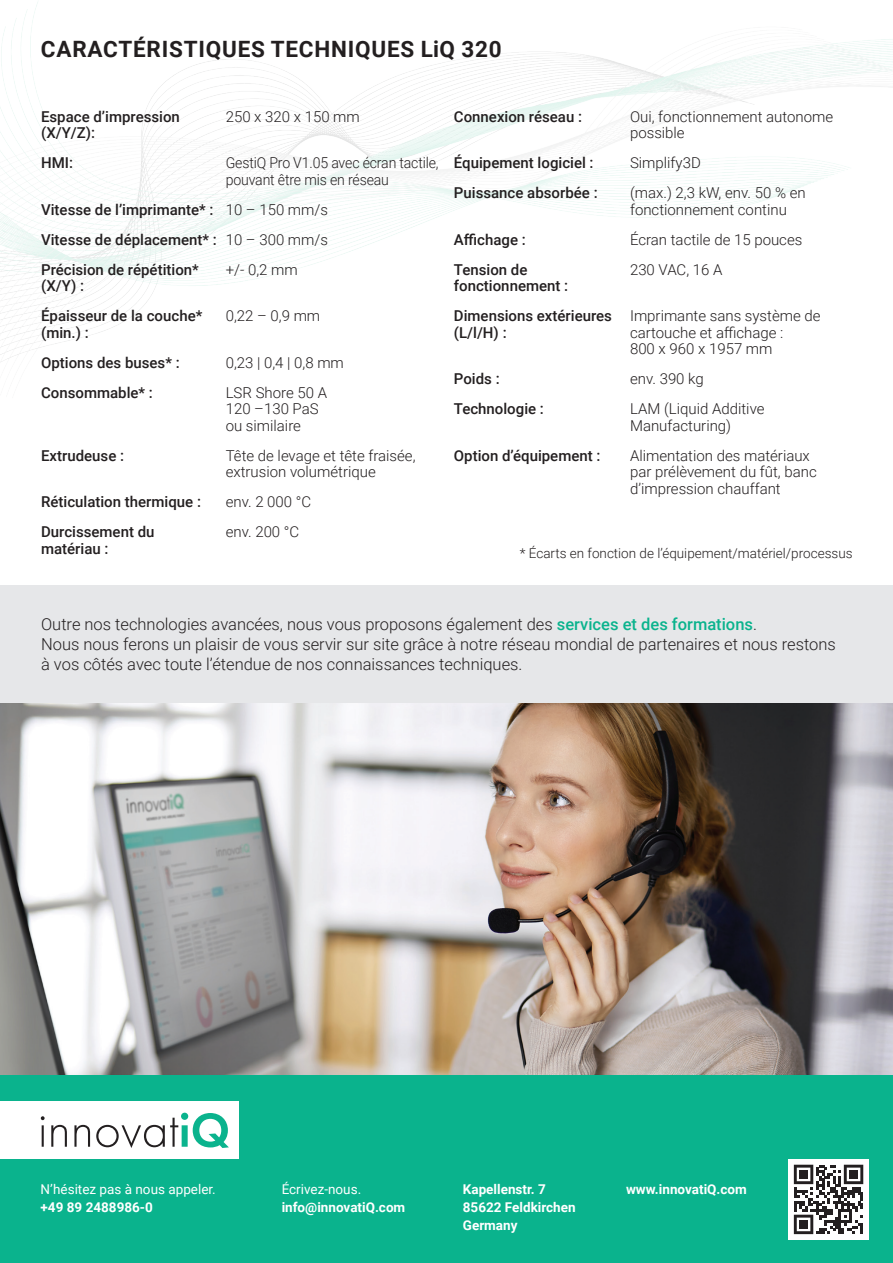
<style>
.page{position:relative;width:893px;height:1263px;background:#fff}
.page>*{position:absolute;margin:0;border:0;box-sizing:border-box;transform-origin:0 0}
.t1{font:700 22.5px "Roboto";letter-spacing:.035em;color:#231f20}
.t2{font:300 16.5px/19.8px "Roboto";color:#231f20}
.t3{font:300 15px/16.5px "Roboto";color:#231f20}
.t4{font:500 15px/16.5px "Roboto";color:#231f20}
.t5{font:300 15px/16.5px "Roboto";color:#231f20;scale:.94 1}
.t6{font:700 13.5px/18px "Roboto";color:#fff}
.t7{font:300 13.5px "Roboto";color:#231f20}
.t8{font:13.5px "Roboto";color:#fff}
.s1{font-weight:300}
.s2{font-weight:500;color:#0ab38d}
</style>
<div class="page">
<img style="left:0;top:2px;width:893px;height:360px">
<img style="left:0;top:703px;width:893px;height:373px">
<div style="left:0;top:585px;width:893px;height:118px;background:#e6e7e9"></div>
<div style="left:0;top:1076px;width:893px;height:187px;background:#0ab38d"></div>
<div style="left:0;top:1101px;width:238px;height:58px;background:#fff"></div>
<svg style="left:41px;top:1116px;width:4px;height:4px"></svg>
<hr style="left:42px;top:1125px;width:2px;height:22px;background:#231f20">
<svg style="left:51px;top:1125px;width:16px;height:22px"></svg>
<svg style="left:74px;top:1125px;width:16px;height:22px"></svg>
<svg style="left:96px;top:1113px;width:133px;height:35px"></svg>
<div style="left:788px;top:1159px;width:81px;height:80px;background:#fff"></div>
<svg style="left:794px;top:1165px;width:69px;height:69px"></svg>
<div style="left:799px;top:1170px;width:9px;height:8px;background:#231f20"></div>
<div style="left:849px;top:1170px;width:9px;height:8px;background:#231f20"></div>
<div style="left:799px;top:1220px;width:9px;height:8px;background:#231f20"></div>
<h1 class="t1" style="left:41px;top:34px;width:462px">CARACTÉRISTIQUES TECHNIQUES LiQ 320</h1>
<p class="t4" style="left:41px;top:108px;width:140px">Espace d’impression (X/Y/Z):</p>
<p class="t3" style="left:226px;top:108px;width:136px">250 x 320 x 150 mm</p>
<p class="t4" style="left:41px;top:154px;width:33px">HMI:</p>
<p class="t5" style="left:226px;top:154px;width:228px">GestiQ Pro V1.05 avec écran tactile, pouvant être mis en réseau</p>
<p class="t4" style="left:41px;top:194px;width:288px;line-height:30px;text-align:justify">Vitesse de l’imprimante* : <span class="s1">10 – 150 mm/s </span>Vitesse de déplacement* : <span class="s1">10 – 300 mm/s </span>Précision de répétition*</p>
<p class="t4" style="left:41px;top:277px;width:44px">(X/Y) :</p>
<p class="t3" style="left:226px;top:261px;width:74px">+/- 0,2 mm</p>
<p class="t4" style="left:41px;top:307px;width:163px">Épaisseur de la couche* (min.) :</p>
<p class="t3" style="left:226px;top:307px;width:96px">0,22 – 0,9 mm</p>
<p class="t4" style="left:41px;top:354px;width:140px">Options des buses* :</p>
<p class="t3" style="left:226px;top:354px;width:120px">0,23 | 0,4 | 0,8 mm</p>
<p class="t4" style="left:41px;top:384px;width:113px">Consommable* :</p>
<p class="t3" style="left:226px;top:384px;width:103px">LSR Shore 50 A<br>120 –130 PaS ou similaire</p>
<p class="t4" style="left:41px;top:447px;width:84px">Extrudeuse :</p>
<p class="t3" style="left:226px;top:447px;width:191px">Tête de levage et tête fraisée, extrusion volumétrique</p>
<p class="t4" style="left:41px;top:493px;width:161px">Réticulation thermique :</p>
<p class="t3" style="left:226px;top:493px;width:87px">env. 2 000 °C</p>
<p class="t4" style="left:41px;top:523px;width:115px">Durcissement du matériau :</p>
<p class="t3" style="left:226px;top:523px;width:75px">env. 200 °C</p>
<p class="t4" style="left:454px;top:108px;width:130px">Connexion réseau :</p>
<p class="t3" style="left:630px;top:108px;width:205px">Oui, fonctionnement autonome possible</p>
<p class="t4" style="left:454px;top:154px;width:141px">Équipement logiciel :</p>
<p class="t3" style="left:630px;top:154px;width:72px">Simplify3D</p>
<p class="t4" style="left:454px;top:184px;width:145px">Puissance absorbée :</p>
<p class="t3" style="left:630px;top:184px;width:177px">(max.) 2,3 kW, env. 50 % en fonctionnement continu</p>
<p class="t4" style="left:454px;top:231px;width:73px">Affichage :</p>
<p class="t3" style="left:630px;top:231px;width:174px">Écran tactile de 15 pouces</p>
<p class="t4" style="left:454px;top:261px;width:116px">Tension de fonctionnement :</p>
<p class="t3" style="left:630px;top:261px;width:94px">230 VAC, 16 A</p>
<p class="t4" style="left:454px;top:307px;width:160px">Dimensions extérieures (L/l/H) :</p>
<p class="t3" style="left:630px;top:307px;width:192px">Imprimante sans système de cartouche et affichage :<br>800 x 960 x 1957 mm</p>
<p class="t4" style="left:454px;top:370px;width:47px">Poids :</p>
<p class="t3" style="left:630px;top:370px;width:75px">env. 390 kg</p>
<p class="t4" style="left:454px;top:400px;width:92px">Technologie :</p>
<p class="t3" style="left:630px;top:400px;width:136px">LAM (Liquid Additive<br>Manufacturing)</p>
<p class="t4" style="left:454px;top:447px;width:148px">Option d’équipement :</p>
<p class="t3" style="left:630px;top:447px;width:188px">Alimentation des matériaux par prélèvement du fût, banc d’impression chauffant</p>
<p class="t7" style="left:520px;top:543px;width:334px">* Écarts en fonction de l’équipement/matériel/processus</p>
<p class="t2" style="left:41px;top:614px;width:796px">Outre nos technologies avancées, nous vous proposons également des <span class="s2">services et des formations</span>.<br>Nous nous ferons un plaisir de vous servir sur site grâce à notre réseau mondial de partenaires et nous restons à vos côtés avec toute l’étendue de nos connaissances techniques.</p>
<p class="t8" style="left:41px;top:1179px;width:177px">N’hésitez pas à nous appeler.</p>
<p class="t6" style="left:41px;top:1197px;width:114px">+49 89 2488986-0</p>
<p class="t8" style="left:282px;top:1179px;width:81px">Écrivez-nous.</p>
<p class="t6" style="left:282px;top:1197px;width:125px">info@innovatiQ.com</p>
<p class="t6" style="left:463px;top:1179px;width:114px">Kapellenstr. 7<br>85622 Feldkirchen<br>Germany</p>
<p class="t6" style="left:626px;top:1179px;width:122px">www.innovatiQ.com</p>
</div>
